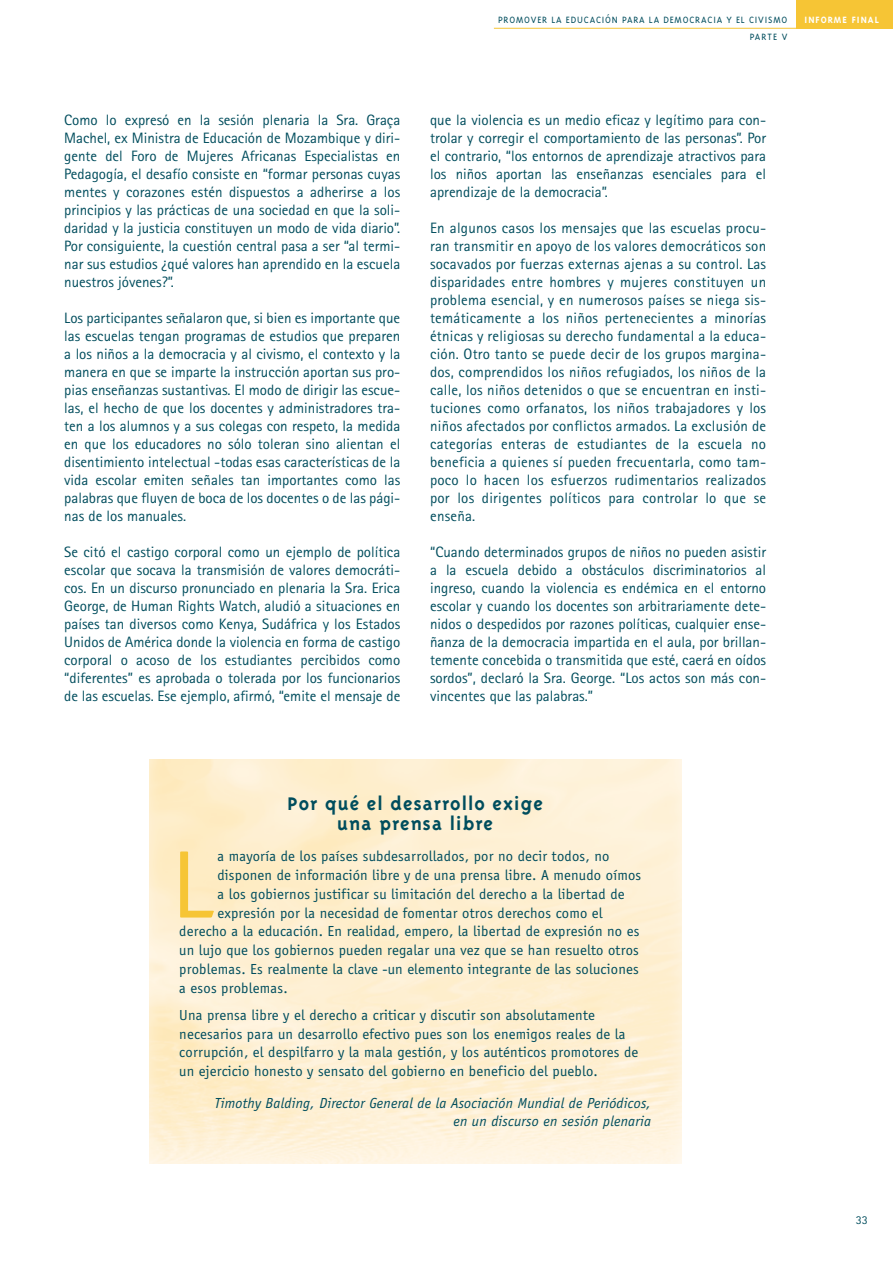
<style>
.page{position:relative;width:893px;height:1262px;background:#fff}
.page>*{position:absolute;margin:0;border:0;box-sizing:border-box;transform-origin:0 0}
.t1{font:99px "Officina Sans";color:#f6c535}
.t2{font:700 21px/20.2px "Triplex";letter-spacing:.05em;color:#004d5d;text-align:center}
.t3{font:15px/18px "Rotis Sans Serif";color:#004d5d;text-align:justify}
.t4{font:15px/18.8px "Officina Sans";letter-spacing:.015em;color:#004d5d}
.t5{font:italic 15px/18.8px "Officina Sans";letter-spacing:.015em;color:#004d5d;text-align:right}
.t6{font:12px "Rotis Sans Serif";color:#004d5d}
.t7{font:300 10.5px "Triplex";letter-spacing:.075em;color:#004d5d}
.t8{font:700 10.5px "Triplex";letter-spacing:.1em;color:#fff}
</style>
<div class="page">
<div style="left:796px;top:0;width:96px;height:28px;background:#f6c535"></div>
<hr style="left:494px;top:28px;width:398px;height:1px;background:#f6c535">
<p class="t3" style="left:64px;top:112px;width:337px">Como lo expresó en la sesión plenaria la Sra. Graça Machel, ex Ministra de Educación de Mozambique y diri&shy;gente del Foro de Mujeres Africanas Especialistas en Pedagogía, el desafío consiste en “formar personas cuyas mentes y corazones estén dispuestos a adherirse a los principios y las prácticas de una sociedad en que la soli&shy;daridad y la justicia constituyen un modo de vida diario”.<br>Por consiguiente, la cuestión central pasa a ser “al termi&shy;nar sus estudios ¿qué valores han aprendido en la escuela nuestros jóvenes?”.</p>
<p class="t3" style="left:64px;top:310px;width:337px">Los participantes señalaron que, si bien es importante que las escuelas tengan programas de estudios que preparen a los niños a la democracia y al civismo, el contexto y la manera en que se imparte la instrucción aportan sus pro&shy;pias enseñanzas sustantivas. El modo de dirigir las escue&shy;las, el hecho de que los docentes y administradores tra&shy;ten a los alumnos y a sus colegas con respeto, la medida en que los educadores no sólo toleran sino alientan el disentimiento intelectual -todas esas características de la vida escolar emiten señales tan importantes como las palabras que fluyen de boca de los docentes o de las pági&shy;nas de los manuales.</p>
<p class="t3" style="left:64px;top:544px;width:337px">Se citó el castigo corporal como un ejemplo de política escolar que socava la transmisión de valores democráti&shy;cos. En un discurso pronunciado en plenaria la Sra. Erica George, de Human Rights Watch, aludió a situaciones en países tan diversos como Kenya, Sudáfrica y los Estados Unidos de América donde la violencia en forma de castigo corporal o acoso de los estudiantes percibidos como “diferentes” es aprobada o tolerada por los funcionarios de las escuelas. Ese ejemplo, afirmó, “emite el mensaje de</p>
<p class="t7" style="left:498px;top:16px;width:291px">PROMOVER LA EDUCACIÓN PARA LA DEMOCRACIA Y EL CIVISMO</p>
<p class="t8" style="left:804px;top:16px;width:76px">INFORME FINAL</p>
<p class="t7" style="left:749px;top:32px;width:39px">PARTE V</p>
<p class="t3" style="left:430px;top:112px;width:337px">que la violencia es un medio eficaz y legítimo para con&shy;trolar y corregir el comportamiento de las personas”. Por el contrario, “los entornos de aprendizaje atractivos para los niños aportan las enseñanzas esenciales para el aprendizaje de la democracia”.</p>
<p class="t3" style="left:430px;top:220px;width:337px">En algunos casos los mensajes que las escuelas procu&shy;ran transmitir en apoyo de los valores democráticos son socavados por fuerzas externas ajenas a su control. Las disparidades entre hombres y mujeres constituyen un problema esencial, y en numerosos países se niega sis&shy;temáticamente a los niños pertenecientes a minorías étnicas y religiosas su derecho fundamental a la educa&shy;ción. Otro tanto se puede decir de los grupos margina&shy;dos, comprendidos los niños refugiados, los niños de la calle, los niños detenidos o que se encuentran en insti&shy;tuciones como orfanatos, los niños trabajadores y los niños afectados por conflictos armados. La exclusión de categorías enteras de estudiantes de la escuela no beneficia a quienes sí pueden frecuentarla, como tam&shy;poco lo hacen los esfuerzos rudimentarios realizados por los dirigentes políticos para controlar lo que se enseña.</p>
<p class="t3" style="left:430px;top:544px;width:337px">“Cuando determinados grupos de niños no pueden asistir a la escuela debido a obstáculos discriminatorios al ingreso, cuando la violencia es endémica en el entorno escolar y cuando los docentes son arbitrariamente dete&shy;nidos o despedidos por razones políticas, cualquier ense&shy;ñanza de la democracia impartida en el aula, por brillan&shy;temente concebida o transmitida que esté, caerá en oídos sordos”, declaró la Sra. George. “Los actos son más con&shy;vincentes que las palabras.”</p>
<h2 class="t2" style="left:287px;top:794px;width:257px">Por qué el desarrollo exige una prensa libre</h2>
<h1 class="t1" style="left:171px;top:846px;width:44px">L</h1>
<p class="t4" style="left:217px;top:848px;width:393px">a mayoría de los países subdesarrollados, por no decir todos, no</p>
<p class="t4" style="left:217px;top:866px;width:425px">disponen de información libre y de una prensa libre. A menudo oímos</p>
<p class="t4" style="left:217px;top:885px;width:409px">a los gobiernos justificar su limitación del derecho a la libertad de</p>
<p class="t4" style="left:217px;top:904px;width:387px">expresión por la necesidad de fomentar otros derechos como el</p>
<p class="t4" style="left:179px;top:923px;width:461px">derecho a la educación. En realidad, empero, la libertad de expresión no es</p>
<p class="t4" style="left:179px;top:941px;width:461px">un lujo que los gobiernos pueden regalar una vez que se han resuelto otros</p>
<p class="t4" style="left:179px;top:960px;width:461px">problemas. Es realmente la clave -un elemento integrante de las soluciones</p>
<p class="t4" style="left:179px;top:979px;width:110px">a esos problemas.</p>
<p class="t4" style="left:179px;top:1006px;width:460px">Una prensa libre y el derecho a criticar y discutir son absolutamente necesarios para un desarrollo efectivo pues son los enemigos reales de la corrupción, el despilfarro y la mala gestión, y los auténticos promotores de un ejercicio honesto y sensato del gobierno en beneficio del pueblo.</p>
<p class="t5" style="left:215px;top:1094px;width:437px">Timothy Balding, Director General de la Asociación Mundial de Periódicos, en un discurso en sesión plenaria</p>
<p class="t6" style="left:855px;top:1216px;width:13px">33</p>
</div>
